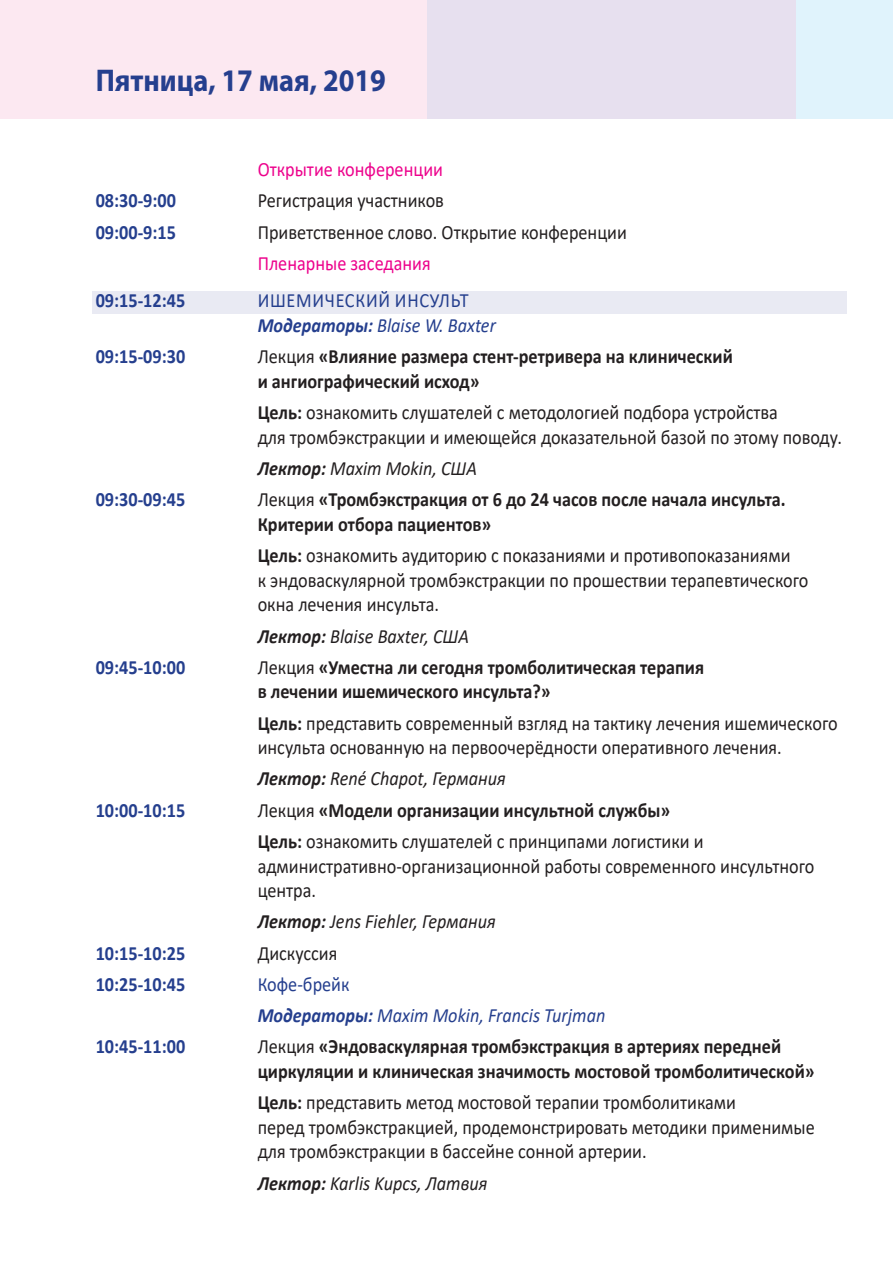
<style>
.page{position:relative;width:893px;height:1276px;background:#fff}
.page>*{position:absolute;margin:0;border:0;box-sizing:border-box;transform-origin:0 0}
.t1{font:700 31.5px "Myriad Pro";color:#253f8e;scale:.9 1}
.t2{font:20.25px/24.8px "Calibri";color:#231f20;scale:.9 1}
.t3{font:700 20.25px/24.8px "Calibri";color:#231f20;scale:.9 1}
.t4{font:italic 20.25px "Calibri";color:#231f20;scale:.9 1}
.t5{font:700 20.25px "Calibri";color:#253f8e;scale:.9 1}
.t6{font:italic 20.25px "Calibri";color:#253f8e;scale:.9 1}
.t7{font:20.25px "Calibri";color:#ed028c;scale:.9 1}
.t8{font:20.25px "Calibri";letter-spacing:.04em;color:#253f8e;scale:.9 1}
.t9{font:20.25px "Calibri";color:#253f8e;scale:.9 1}
.s1{font-weight:700}
.s2{font-weight:400}
</style>
<div class="page">
<div style="left:427px;top:0;width:466px;height:119px;background:#e0f3fc"></div>
<div style="left:0;top:0;width:795px;height:119px;background:linear-gradient(to right,#ffeaf2,#e3deef)"></div>
<div style="left:92px;top:291px;width:754px;height:22px;background:#e9eaf3"></div>
<p class="t1" style="left:96px;top:60px;width:324px">Пятница, 17 мая, 2019</p>
<p class="t7" style="left:258px;top:155px;width:207px">Открытие конференции</p>
<p class="t5" style="left:96px;top:186px;width:91px">08:30-9:00</p>
<p class="t2" style="left:258px;top:188px;width:209px">Регистрация участников</p>
<p class="t5" style="left:96px;top:217px;width:91px">09:00-9:15</p>
<p class="t2" style="left:258px;top:219px;width:412px">Приветственное слово. Открытие конференции</p>
<p class="t7" style="left:258px;top:249px;width:194px">Пленарные заседания</p>
<p class="t5" style="left:96px;top:286px;width:101px">09:15-12:45</p>
<p class="t8" style="left:258px;top:286px;width:236px">ИШЕМИЧЕСКИЙ ИНСУЛЬТ</p>
<p class="t6" style="left:258px;top:311px;width:266px"><span class="s1">Модераторы:</span> Blaise W. Baxter</p>
<p class="t5" style="left:96px;top:342px;width:101px">09:15-09:30</p>
<p class="t3" style="left:258px;top:344px;width:529px"><span class="s2">Лекция</span> «Влияние размера стент-ретривера на клинический и ангиографический исход»</p>
<p class="t2" style="left:258px;top:399px;width:651px"><span class="s1">Цель:</span> ознакомить слушателей с методологией подбора устройства<br>для тромбэкстракции и имеющейся доказательной базой по этому поводу.</p>
<p class="t4" style="left:258px;top:454px;width:245px"><span class="s1">Лектор:</span> Maxim Mokin, США</p>
<p class="t5" style="left:96px;top:485px;width:101px">09:30-09:45</p>
<p class="t3" style="left:258px;top:486px;width:588px"><span class="s2">Лекция</span> «Тромбэкстракция от 6 до 24 часов после начала инсульта.<br>Критерии отбора пациентов»</p>
<p class="t2" style="left:258px;top:542px;width:613px"><span class="s1">Цель:</span> ознакомить аудиторию с показаниями и противопоказаниями<br>к эндоваскулярной тромбэкстракции по прошествии терапевтического окна лечения инсульта.</p>
<p class="t4" style="left:258px;top:622px;width:236px"><span class="s1">Лектор:</span> Blaise Baxter, США</p>
<p class="t5" style="left:96px;top:652px;width:101px">09:45-10:00</p>
<p class="t3" style="left:258px;top:654px;width:498px"><span class="s2">Лекция</span> «Уместна ли сегодня тромболитическая терапия в лечении ишемического инсульта?»</p>
<p class="t2" style="left:258px;top:710px;width:646px"><span class="s1">Цель:</span> представить современный взгляд на тактику лечения ишемического инсульта основанную на первоочерёдности оперативного лечения.</p>
<p class="t4" style="left:258px;top:764px;width:277px"><span class="s1">Лектор:</span> René Chapot, Германия</p>
<p class="t5" style="left:96px;top:795px;width:101px">10:00-10:15</p>
<p class="t3" style="left:258px;top:797px;width:460px"><span class="s2">Лекция</span> «Модели организации инсультной службы»</p>
<p class="t2" style="left:258px;top:828px;width:620px"><span class="s1">Цель:</span> ознакомить слушателей с принципами логистики и административно-организационной работы современного инсультного центра.</p>
<p class="t4" style="left:258px;top:907px;width:266px"><span class="s1">Лектор:</span> Jens Fiehler, Германия</p>
<p class="t5" style="left:96px;top:938px;width:101px">10:15-10:25</p>
<p class="t2" style="left:258px;top:940px;width:90px">Дискуссия</p>
<p class="t5" style="left:96px;top:969px;width:101px">10:25-10:45</p>
<p class="t9" style="left:258px;top:970px;width:104px">Кофе-брейк</p>
<p class="t6" style="left:258px;top:1001px;width:388px"><span class="s1">Модераторы:</span> Maxim Mokin, Francis Turjman</p>
<p class="t5" style="left:96px;top:1032px;width:101px">10:45-11:00</p>
<p class="t3" style="left:258px;top:1033px;width:620px"><span class="s2">Лекция</span> «Эндоваскулярная тромбэкстракция в артериях передней циркуляции и клиническая значимость мостовой тромболитической»</p>
<p class="t2" style="left:258px;top:1089px;width:621px"><span class="s1">Цель:</span> представить метод мостовой терапии тромболитиками<br>перед тромбэкстракцией, продемонстрировать методики применимые для тромбэкстракции в бассейне сонной артерии.</p>
<p class="t4" style="left:258px;top:1168px;width:257px"><span class="s1">Лектор:</span> Karlis Kupcs, Латвия</p>
</div>
